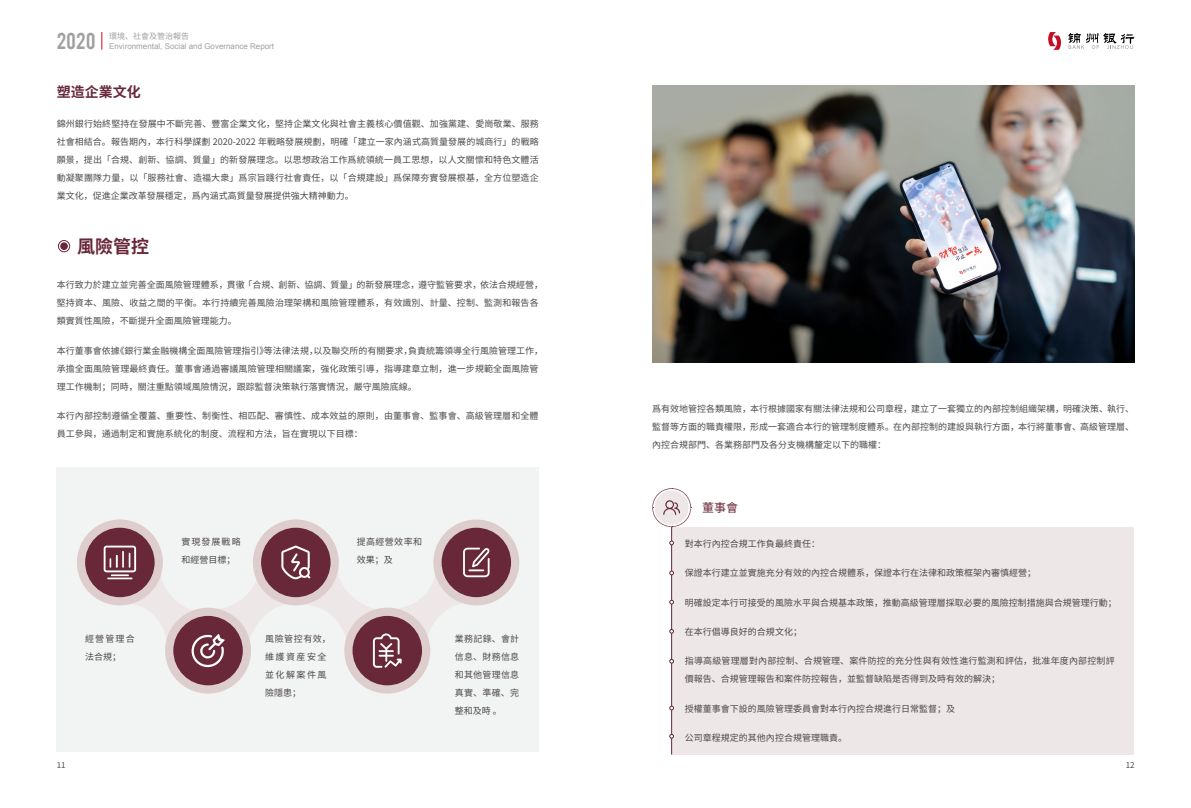
<style>
.page{position:relative;width:1191px;height:808px;background:#fff}
.page>*{position:absolute;margin:0;border:0;box-sizing:border-box;transform-origin:0 0}
.t1{font:18px "Bebas";color:#9fa0a0}
.t2{font:700 18px "Source Han Sans CN";color:#68283a}
.t3{font:700 14px "Source Han Sans CN";color:#68283a}
.t4{font:12px "Source Han Sans CN";color:#68283a}
.t5{font:9px/18px "Source Han Sans CN";color:#4c4948}
.t6{font:9px/18px "Source Han Sans CN";letter-spacing:.16em;color:#4c4948}
.t7{font:9px/18px "Source Han Sans CN";letter-spacing:.115em;color:#4c4948}
.t8{font:9px/18px "Source Han Sans CN";letter-spacing:.04em;color:#4c4948}
.t9{font:9px/18px "Source Han Sans CN";letter-spacing:.13em;color:#4c4948}
.t10{font:8px "Arial";color:#9fa0a0}
.t11{font:8px "Source Han Sans CN";color:#9fa0a0}
.t12{font:8px "Source Han Sans CN";color:#4c4948}
</style>
<div class="page">
<svg style="left:1048px;top:32px;width:13px;height:18px"></svg>
<svg style="left:1068px;top:33px;width:66px;height:16px"></svg>
<svg style="left:102px;top:32px;width:1px;height:18px"></svg>
<div style="left:57px;top:467px;width:482px;height:284px;background:#f2f3f3"></div>
<div style="left:60px;top:242px;width:8px;height:8px;background:#68283a;border-radius:50%"></div>
<div style="left:58px;top:240px;width:12px;height:12px;border:1px solid #68283a;border-radius:50%"></div>
<div style="left:77px;top:519px;width:86px;height:86px;background:#ddcecd;border-radius:50%"></div>
<div style="left:165px;top:608px;width:86px;height:85px;background:#ddcecd;border-radius:50%"></div>
<div style="left:253px;top:519px;width:86px;height:86px;background:#ddcecd;border-radius:50%"></div>
<div style="left:433px;top:519px;width:86px;height:86px;background:#ddcecd;border-radius:50%"></div>
<div style="left:344px;top:608px;width:86px;height:85px;background:#ddcecd;border-radius:50%"></div>
<div style="left:85px;top:528px;width:70px;height:69px;background:#68283a;border-radius:50%"></div>
<div style="left:173px;top:616px;width:70px;height:69px;background:#68283a;border-radius:50%"></div>
<div style="left:261px;top:528px;width:69px;height:69px;background:#68283a;border-radius:50%"></div>
<div style="left:441px;top:528px;width:70px;height:69px;background:#68283a;border-radius:50%"></div>
<div style="left:352px;top:616px;width:70px;height:69px;background:#68283a;border-radius:50%"></div>
<svg style="left:104px;top:545px;width:385px;height:123px"></svg>
<img style="left:652px;top:85px;width:482px;height:278px">
<div style="left:671px;top:527px;width:463px;height:227px;background:#eee7e7"></div>
<hr style="left:671px;top:527px;width:1px;height:227px;background:#68283a">
<svg style="left:669px;top:541px;width:5px;height:4px"></svg>
<svg style="left:669px;top:571px;width:5px;height:4px"></svg>
<svg style="left:669px;top:600px;width:5px;height:4px"></svg>
<svg style="left:669px;top:629px;width:5px;height:4px"></svg>
<svg style="left:669px;top:659px;width:5px;height:4px"></svg>
<svg style="left:669px;top:706px;width:5px;height:4px"></svg>
<svg style="left:669px;top:734px;width:5px;height:4px"></svg>
<svg style="left:652px;top:488px;width:39px;height:39px"></svg>
<p class="t11" style="left:109px;top:32px;width:81px">環境、社會及管治報告</p>
<h1 class="t1" style="left:57px;top:28px;width:40px">2020</h1>
<p class="t10" style="left:109px;top:40px;width:166px">Environmental, Social and Governance Report</p>
<h2 class="t3" style="left:57px;top:84px;width:85px">塑造企業文化</h2>
<p class="t5" style="left:57px;top:115px;width:484px;text-align:justify">錦州銀行始終堅持在發展中不斷完善、豐富企業文化，堅持企業文化與社會主義核心價值觀、加強黨建、愛崗敬業、服務社會相結合。報告期內，本行科學謀劃 2020-2022 年戰略發展規劃，明確「建立一家內涵式高質量發展的城商行」的戰略願景，提出「合規、創新、協調、質量」的新發展理念。以思想政治工作爲統領統一員工思想，以人文關懷和特色文體活動凝聚團隊力量，以「服務社會、造福大衆」爲宗旨踐行社會責任，以「合規建設」爲保障夯實發展根基，全方位塑造企業文化，促進企業改革發展穩定，爲內涵式高質量發展提供強大精神動力。</p>
<h1 class="t2" style="left:77px;top:236px;width:73px">風險管控</h1>
<p class="t5" style="left:57px;top:276px;width:488px">本行致力於建立並完善全面風險管理體系，貫徹「合規、創新、協調、質量」的新發展理念，遵守監管要求，依法合規經營，堅持資本、風險、收益之間的平衡。本行持續完善風險治理架構和風險管理體系，有效識別、計量、控制、監測和報告各類實質性風險，不斷提升全面風險管理能力。</p>
<p class="t5" style="left:57px;top:342px;width:488px">本行董事會依據《銀行業金融機構全面風險管理指引》等法律法規，以及聯交所的有關要求，負責統籌領導全行風險管理工作，承擔全面風險管理最終責任。董事會通過審議風險管理相關議案，強化政策引導，指導建章立制，進一步規範全面風險管理工作機制；同時，關注重點領域風險情況，跟踪監督決策執行落實情況，嚴守風險底線。</p>
<p class="t5" style="left:57px;top:407px;width:483px">本行內部控制遵循全覆蓋、重要性、制衡性、相匹配、審慎性、成本效益的原則，由董事會、監事會、高級管理層和全體員工參與，通過制定和實施系統化的制度、流程和方法，旨在實現以下目標：</p>
<p class="t9" style="left:85px;top:630px;width:51px">經營管理合法合規；</p>
<p class="t7" style="left:181px;top:532px;width:61px">實現發展戰略和經營目標；</p>
<p class="t6" style="left:265px;top:630px;width:67px">風險管控有效，維護資産安全並化解案件風險隱患；</p>
<p class="t8" style="left:357px;top:532px;width:67px">提高經營效率和效果；及</p>
<p class="t5" style="left:455px;top:630px;width:66px;text-align:justify">業務記錄、會計信息、財務信息和其他管理信息真實、準確、完整和及時 。</p>
<p class="t5" style="left:652px;top:400px;width:483px;text-align:justify">爲有效地管控各類風險，本行根據國家有關法律法規和公司章程，建立了一套獨立的內部控制組織架構，明確決策、執行、監督等方面的職責權限，形成一套適合本行的管理制度體系。在內部控制的建設與執行方面，本行將董事會、高級管理層、內控合規部門、各業務部門及各分支機構釐定以下的職權：</p>
<h3 class="t4" style="left:702px;top:501px;width:37px">董事會</h3>
<p class="t5" style="left:685px;top:535px;width:136px">對本行內控合規工作負最終責任：</p>
<p class="t5" style="left:685px;top:564px;width:353px">保證本行建立並實施充分有效的內控合規體系，保證本行在法律和政策框架內審慎經營；</p>
<p class="t5" style="left:685px;top:593px;width:433px">明確設定本行可接受的風險水平與合規基本政策，推動高級管理層採取必要的風險控制措施與合規管理行動；</p>
<p class="t5" style="left:685px;top:623px;width:118px">在本行倡導良好的合規文化；</p>
<p class="t5" style="left:685px;top:652px;width:431px">指導高級管理層對內部控制、合規管理、案件防控的充分性與有效性進行監測和評估，批准年度內部控制評價報告、合規管理報告和案件防控報告，並監督缺陷是否得到及時有效的解決；</p>
<p class="t5" style="left:685px;top:700px;width:271px">授權董事會下設的風險管理委員會對本行內控合規進行日常監督；及</p>
<p class="t5" style="left:685px;top:729px;width:163px">公司章程規定的其他內控合規管理職責。</p>
<p class="t12" style="left:57px;top:761px;width:10px">11</p>
<p class="t12" style="left:1125px;top:761px;width:10px">12</p>
</div>
